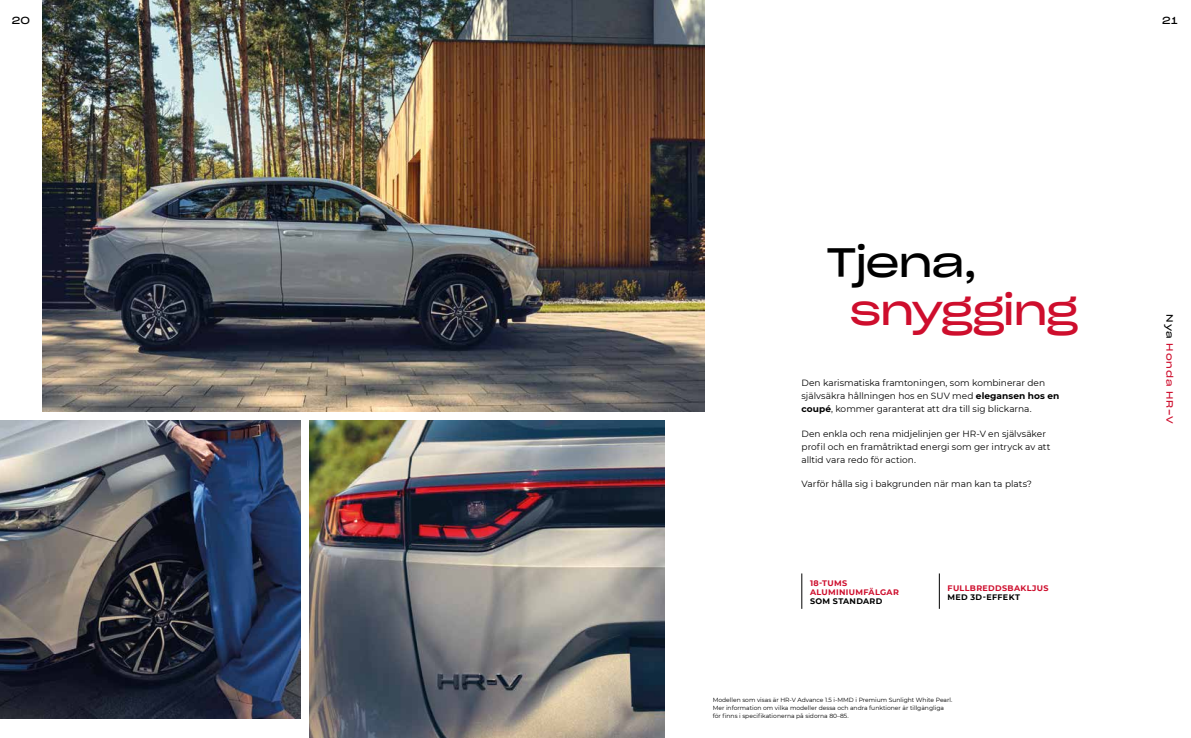
<style>
.page{position:relative;width:1191px;height:738px;background:#fff}
.page>*{position:absolute;margin:0;border:0;box-sizing:border-box;transform-origin:0 0}
.t1{font:40px "Sharp Grotesk Book 25";letter-spacing:-.035em;color:#ce0e2d}
.t2{font:40px "Sharp Grotesk Book 25";letter-spacing:-.035em;color:#000}
.t3{font:10px "Sharp Grotesk Book 25";color:#000}
.t4{font:9px/13px "Montserrat";color:#000}
.t5{font:9px "Sharp Grotesk Book 25";letter-spacing:.09em;color:#ce0e2d}
.t6{font:700 8px/9px "Montserrat";letter-spacing:.04em;color:#ce0e2d}
.t7{font:700 8px "Montserrat";letter-spacing:.04em;color:#000}
.t8{font:6px/8px "Montserrat";color:#000}
.s1{font-weight:700}
.s2{color:#000}
</style>
<div class="page">
<img style="left:0;top:420px;width:300px;height:297px">
<img style="left:309px;top:420px;width:355px;height:317px">
<img style="left:43px;top:0;width:661px;height:411px">
<hr style="left:801px;top:573px;width:1px;height:35px;background:#000">
<hr style="left:939px;top:573px;width:1px;height:35px;background:#000">
<p class="t3" style="left:12px;top:12px;width:20px">20</p>
<p class="t3" style="left:1162px;top:12px;width:17px">21</p>
<h1 class="t2" style="left:826px;top:227px;width:153px">Tjena,</h1>
<h1 class="t1" style="left:850px;top:275px;width:229px">snygging</h1>
<p class="t4" style="left:801px;top:376px;width:259px">Den karismatiska framtoningen, som kombinerar den självsäkra hållningen hos en SUV med <span class="s1">elegansen hos en coupé</span>, kommer garanterat att dra till sig blickarna.</p>
<p class="t4" style="left:801px;top:426px;width:250px">Den enkla och rena midjelinjen ger HR-V en självsäker profil och en framåtriktad energi som ger intryck av att alltid vara redo för action.</p>
<p class="t4" style="left:801px;top:476px;width:232px">Varför hålla sig i bakgrunden när man kan ta plats?</p>
<p class="t6" style="left:810px;top:577px;width:90px">18-TUMS<br>ALUMINIUMFÄLGAR</p>
<p class="t7" style="left:810px;top:595px;width:74px">SOM STANDARD</p>
<p class="t6" style="left:947px;top:582px;width:103px">FULLBREDDSBAKLJUS</p>
<p class="t7" style="left:947px;top:590px;width:74px">MED 3D-EFFEKT</p>
<p class="t8" style="left:712px;top:695px;width:241px">Modellen som visas är HR-V Advance 1.5 i-MMD i Premium Sunlight White Pearl.<br>Mer information om vilka modeller dessa och andra funktioner är tillgängliga för finns i specifikationerna på sidorna 80–85.</p>
<p class="t5" style="left:1177px;top:314px;width:111px;rotate:90deg"><span class="s2">Nya</span> Honda HR-V</p>
</div>
